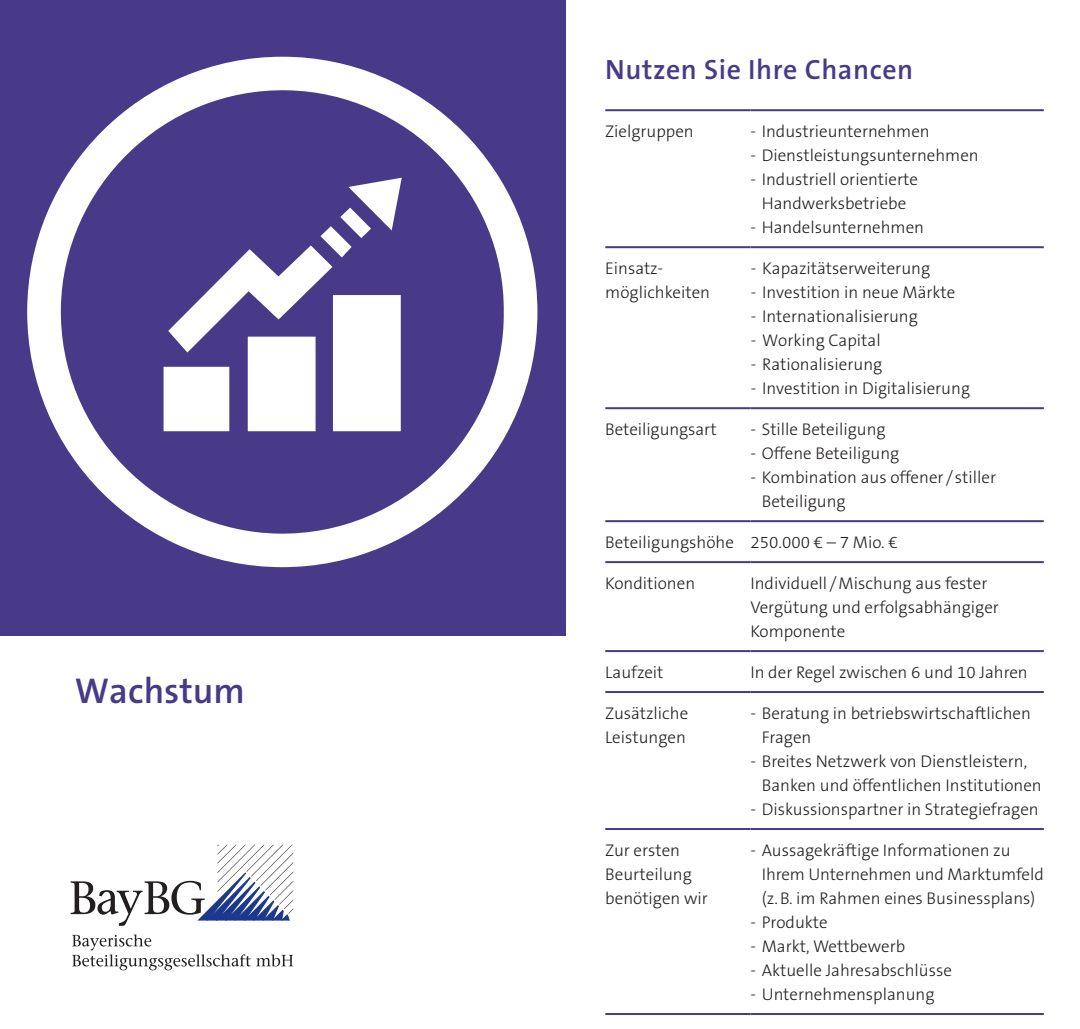
<style>
.page{position:relative;width:1080px;height:1029px;background:#fff}
.page>*{position:absolute;margin:0;border:0;box-sizing:border-box;transform-origin:0 0}
.t1{font:600 36px "The Sans C5";color:#483a88}
.t2{font:600 28px "The Sans B6";letter-spacing:.02em;color:#483a88}
.t3{font:300 17px/24px "The Sans B3";color:#231f20}
.t4{font:300 17px "The Sans C5";color:#231f20}
.s1{font-family:"The Sans B3"}
</style>
<div class="page">
<div style="left:0;top:0;width:566px;height:636px;background:#483a88"></div>
<svg style="left:72px;top:934px;width:221px;height:36px"></svg>
<svg style="left:71px;top:844px;width:222px;height:81px"></svg>
<div style="left:27px;top:57px;width:510px;height:510px;background:#fff;border-radius:50%"></div>
<svg style="left:58px;top:88px;width:447px;height:447px;fill:#483a88"></svg>
<hr style="left:605px;top:561px;width:145px;height:2px;background:#483a88">
<hr style="left:750px;top:561px;width:294px;height:2px;background:#483a88">
<hr style="left:605px;top:650px;width:145px;height:2px;background:#483a88">
<hr style="left:750px;top:650px;width:294px;height:2px;background:#483a88">
<hr style="left:605px;top:109px;width:145px;height:2px;background:#483a88">
<hr style="left:750px;top:109px;width:294px;height:2px;background:#483a88">
<hr style="left:605px;top:691px;width:145px;height:2px;background:#483a88">
<hr style="left:750px;top:691px;width:294px;height:2px;background:#483a88">
<hr style="left:605px;top:246px;width:145px;height:2px;background:#483a88">
<hr style="left:750px;top:246px;width:294px;height:2px;background:#483a88">
<hr style="left:605px;top:828px;width:145px;height:2px;background:#483a88">
<hr style="left:750px;top:828px;width:294px;height:2px;background:#483a88">
<hr style="left:605px;top:1013px;width:145px;height:2px;background:#483a88">
<hr style="left:750px;top:1013px;width:294px;height:2px;background:#483a88">
<hr style="left:605px;top:407px;width:145px;height:2px;background:#483a88">
<hr style="left:750px;top:407px;width:294px;height:2px;background:#483a88">
<hr style="left:605px;top:520px;width:145px;height:2px;background:#483a88">
<hr style="left:750px;top:520px;width:294px;height:2px;background:#483a88">
<h1 class="t1" style="left:75px;top:668px;width:172px">Wachstum</h1>
<h2 class="t2" style="left:605px;top:55px;width:309px">Nutzen Sie Ihre Chancen</h2>
<p class="t3" style="left:605px;top:120px;width:90px">Zielgruppen</p>
<p class="t3" style="left:750px;top:120px;width:181px">- Industrieunternehmen</p>
<p class="t3" style="left:750px;top:144px;width:230px">- Dienstleistungsunternehmen</p>
<p class="t3" style="left:750px;top:168px;width:169px;text-align:center">- Industriell orientierte<br>Handwerksbetriebe</p>
<p class="t3" style="left:750px;top:216px;width:175px">- Handelsunternehmen</p>
<p class="t3" style="left:605px;top:257px;width:106px">Einsatz&shy;möglichkeiten</p>
<p class="t3" style="left:751px;top:257px;width:181px">- Kapazitätserweiterung</p>
<p class="t3" style="left:751px;top:281px;width:206px">- Investition in neue Märkte</p>
<p class="t3" style="left:751px;top:305px;width:169px">- Internationalisierung</p>
<p class="t3" style="left:751px;top:329px;width:131px">- Working Capital</p>
<p class="t3" style="left:751px;top:353px;width:133px">- Rationalisierung</p>
<p class="t4" style="left:751px;top:377px;width:221px"><span class="s1">-</span> Investition in Digitalisierung</p>
<p class="t3" style="left:605px;top:418px;width:113px">Beteiligungsart</p>
<p class="t3" style="left:750px;top:418px;width:137px">- Stille Beteiligung</p>
<p class="t3" style="left:750px;top:442px;width:150px">- Offene Beteiligung</p>
<p class="t3" style="left:762px;top:466px;width:236px;text-indent:-11px">- Kombination aus offener / stiller<br>Beteiligung</p>
<p class="t3" style="left:605px;top:531px;width:294px">Beteiligungshöhe 250.000 € – 7 Mio. €</p>
<p class="t3" style="left:605px;top:571px;width:91px">Konditionen</p>
<p class="t3" style="left:750px;top:571px;width:250px">Individuell / Mischung aus fester<br>Vergütung und erfolgs abhängiger<br>Komponente</p>
<p class="t3" style="left:605px;top:660px;width:60px">Laufzeit</p>
<p class="t3" style="left:750px;top:660px;width:279px">In der Regel zwischen 6 und 10 Jahren</p>
<p class="t3" style="left:605px;top:701px;width:84px">Zusätzliche<br>Leistungen</p>
<p class="t3" style="left:762px;top:701px;width:271px;text-indent:-11px">- Beratung in betriebswirt schaftlichen<br>Fragen</p>
<p class="t3" style="left:762px;top:749px;width:282px;text-indent:-11px">- Breites Netzwerk von Dienstleistern,<br>Banken und öffentlichen Institutionen</p>
<p class="t3" style="left:750px;top:797px;width:290px">- Diskussionspartner in Strategiefragen</p>
<p class="t3" style="left:605px;top:838px;width:104px">Zur ersten<br>Beurteilung benötigen wir</p>
<p class="t3" style="left:762px;top:838px;width:284px;text-indent:-11px">- Aussagekräftige Informationen zu<br>Ihrem Unternehmen und Markt umfeld (z. B. im Rahmen eines Business plans)</p>
<p class="t3" style="left:750px;top:910px;width:79px">- Produkte</p>
<p class="t3" style="left:750px;top:934px;width:156px">- Markt, Wettbewerb</p>
<p class="t3" style="left:750px;top:958px;width:203px">- Aktuelle Jahresabschlüsse</p>
<p class="t3" style="left:750px;top:982px;width:186px">- Unternehmensplanung</p>
</div>
